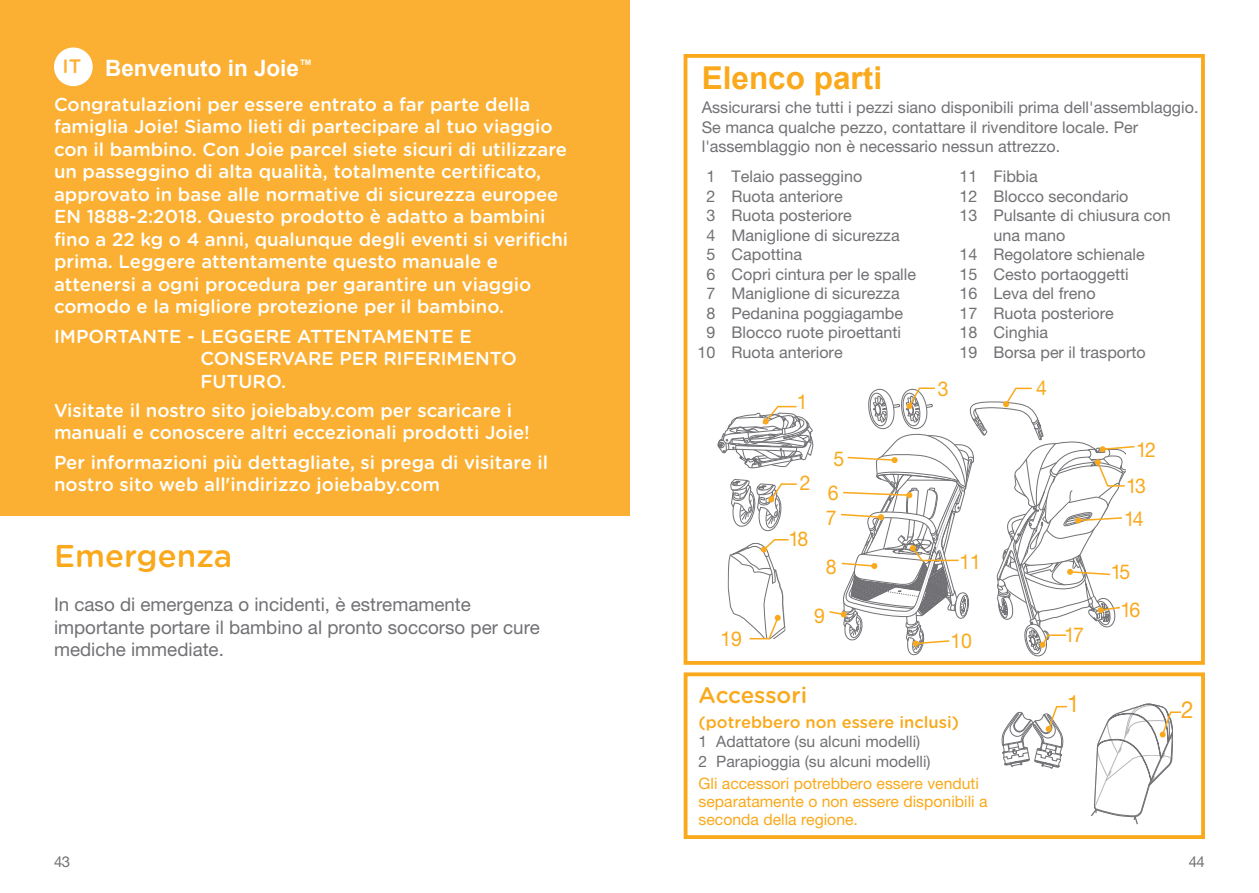
<style>
.page{position:relative;width:1259px;height:893px;background:#fff}
.page>*{position:absolute;margin:0;border:0;box-sizing:border-box;transform-origin:0 0}
.t1{font:700 31.5px "Arial";color:#f9a91b}
.t2{font:500 31.5px "Gotham Rounded";color:#f9a91b}
.内容{font:23.7px "Helvetica Neue LT Std";color:#f9a91b;scale:.95 1}
.t3{font:700 22.5px "Arial";color:#fff}
.t4{font:500 22.5px "Gotham Rounded";letter-spacing:-.005em;color:#f9a91b}
.内容-2{font:20.4px "Helvetica Neue LT Std";letter-spacing:-.1em;color:#f9a91b;scale:.95 1}
.t5{font:500 19.5px "Gotham Rounded";color:#fbb033}
.t6{font:500 18.75px/22.5px "Gotham Rounded";color:#fff}
.内容-3{font:18.75px/22.5px "Helvetica Neue LT Std";color:#717074}
.t7{font:500 16.5px "Gotham Rounded";color:#f9a91b}
.内容-4{font:16.2px/19.5px "Helvetica Neue LT Std";color:#717074}
.内容-5{font:15.75px/18px "Helvetica Neue LT Std";color:#f9a91b}
.内容-6{font:15.75px "Helvetica Neue LT Std";color:#717074}
.t8{font:15px "Helvetica Neue LT Std";color:#717074}
</style>
<div class="page">
<div style="left:0;top:0;width:629px;height:515px;background:#fbb033"></div>
<div style="left:54px;top:47px;width:39px;height:39px;background:#fff;border-radius:50%"></div>
<div style="left:683px;top:54px;width:521px;height:611px;border:4px solid #f9a91b"></div>
<div style="left:683px;top:672px;width:522px;height:167px;border:4px solid #f9a91b"></div>
<svg style="left:1001px;top:705px;width:66px;height:64px"></svg>
<svg style="left:1091px;top:703px;width:90px;height:121px"></svg>
<svg style="left:717px;top:405px;width:96px;height:63px"></svg>
<svg style="left:730px;top:479px;width:67px;height:52px"></svg>
<svg style="left:829px;top:387px;width:306px;height:269px"></svg>
<svg style="left:727px;top:539px;width:62px;height:101px"></svg>
<p class="t5" style="left:63px;top:52px;width:20px">IT</p>
<p class="t3" style="left:105px;top:53px;width:208px">Benvenuto in Joie<sup>™</sup></p>
<p class="t6" style="left:54px;top:92px;width:516px">Congratulazioni per essere entrato a far parte della famiglia Joie! Siamo lieti di partecipare al tuo viaggio con il bambino. Con Joie parcel siete sicuri di utilizzare un passeggino di alta qualità, totalmente certificato, approvato in base alle normative di sicurezza europee EN 1888-2:2018. Questo prodotto è adatto a bambini fino a 22 kg o 4 anni, qualunque degli eventi si verifichi prima. Leggere attentamente questo manuale e attenersi a ogni procedura per garantire un viaggio comodo e la migliore protezione per il bambino.</p>
<p class="t6" style="left:200px;top:324px;width:318px;text-indent:-146px">IMPORTANTE - LEGGERE ATTENTAMENTE E<br>CONSERVARE PER RIFERIMENTO<br>FUTURO.</p>
<p class="t6" style="left:54px;top:398px;width:477px">Visitate il nostro sito joiebaby.com per scaricare i manuali e conoscere altri eccezionali prodotti Joie!</p>
<p class="t6" style="left:54px;top:450px;width:496px">Per informazioni più dettagliate, si prega di visitare il nostro sito web all'indirizzo joiebaby.com</p>
<p class="t2" style="left:54px;top:533px;width:180px">Emergenza</p>
<p class="内容-3" style="left:54px;top:593px;width:487px">In caso di emergenza o incidenti, è estremamente importante portare il bambino al pronto soccorso per cure mediche immediate.</p>
<p class="t1" style="left:702px;top:58px;width:182px">Elenco parti</p>
<p class="内容-4" style="left:702px;top:97px;width:498px">Assicurarsi che tutti i pezzi siano disponibili prima dell'assemblaggio.<br>Se manca qualche pezzo, contattare il rivenditore locale. Per l'assemblaggio non è necessario nessun attrezzo.</p>
<p class="内容-4" style="left:706px;top:167px;width:157px">1 Telaio passeggino</p>
<p class="内容-4" style="left:706px;top:186px;width:138px">2 Ruota anteriore</p>
<p class="内容-4" style="left:706px;top:206px;width:147px">3 Ruota posteriore</p>
<p class="内容-4" style="left:706px;top:225px;width:195px">4 Maniglione di sicurezza</p>
<p class="内容-4" style="left:706px;top:245px;width:97px">5 Capottina</p>
<p class="内容-4" style="left:706px;top:264px;width:211px">6 Copri cintura per le spalle</p>
<p class="内容-4" style="left:706px;top:284px;width:195px">7 Maniglione di sicurezza</p>
<p class="内容-4" style="left:706px;top:303px;width:198px">8 Pedanina poggiagambe</p>
<p class="内容-4" style="left:706px;top:323px;width:196px">9 Blocco ruote piroettanti</p>
<p class="内容-4" style="left:697px;top:342px;width:147px">10 Ruota anteriore</p>
<p class="内容-2" style="left:797px;top:390px;width:13px">1</p>
<p class="内容-2" style="left:800px;top:471px;width:13px">2</p>
<p class="内容-2" style="left:788px;top:527px;width:22px">18</p>
<p class="内容-2" style="left:833px;top:447px;width:13px">5</p>
<p class="内容-2" style="left:827px;top:481px;width:13px">6</p>
<p class="内容-2" style="left:826px;top:505px;width:13px">7</p>
<p class="内容-2" style="left:826px;top:554px;width:13px">8</p>
<p class="内容-2" style="left:720px;top:627px;width:24px">19</p>
<p class="内容-2" style="left:814px;top:603px;width:13px">9</p>
<p class="内容-2" style="left:937px;top:377px;width:13px">3</p>
<p class="内容-4" style="left:959px;top:167px;width:80px">11 Fibbia</p>
<p class="内容-4" style="left:959px;top:186px;width:170px">12 Blocco secondario</p>
<p class="内容-4" style="left:993px;top:206px;width:179px;text-indent:-34px">13 Pulsante di chiusura con una mano</p>
<p class="内容-4" style="left:959px;top:245px;width:187px">14 Regolatore schienale</p>
<p class="内容-4" style="left:959px;top:264px;width:171px">15 Cesto portaoggetti</p>
<p class="内容-4" style="left:959px;top:284px;width:138px">16 Leva del freno</p>
<p class="内容-4" style="left:959px;top:303px;width:156px">17 Ruota posteriore</p>
<p class="内容-4" style="left:959px;top:323px;width:90px">18 Cinghia</p>
<p class="内容-4" style="left:959px;top:342px;width:188px">19 Borsa per il trasporto</p>
<p class="内容-2" style="left:1036px;top:375px;width:13px">4</p>
<p class="内容-2" style="left:959px;top:550px;width:24px">11</p>
<p class="内容-2" style="left:1136px;top:438px;width:22px">12</p>
<p class="内容-2" style="left:1126px;top:473px;width:22px">13</p>
<p class="内容-2" style="left:1124px;top:507px;width:22px">14</p>
<p class="内容-2" style="left:1110px;top:560px;width:22px">15</p>
<p class="内容-2" style="left:1120px;top:598px;width:22px">16</p>
<p class="内容-2" style="left:950px;top:629px;width:24px">10</p>
<p class="内容-2" style="left:1064px;top:622px;width:22px">17</p>
<p class="t4" style="left:698px;top:679px;width:110px">Accessori</p>
<p class="t7" style="left:698px;top:710px;width:262px">(potrebbero non essere inclusi)</p>
<p class="内容-6" style="left:698px;top:732px;width:223px">1 Adattatore (su alcuni modelli)</p>
<p class="内容-6" style="left:698px;top:752px;width:233px">2 Parapioggia (su alcuni modelli)</p>
<p class="内容-5" style="left:698px;top:775px;width:290px">Gli accessori potrebbero essere venduti separatamente o non essere disponibili a seconda della regione.</p>
<p class="内容" style="left:1067px;top:690px;width:15px">1</p>
<p class="内容" style="left:1181px;top:695px;width:15px">2</p>
<p class="t8" style="left:54px;top:852px;width:18px">43</p>
<p class="t8" style="left:1188px;top:852px;width:18px">44</p>
</div>
